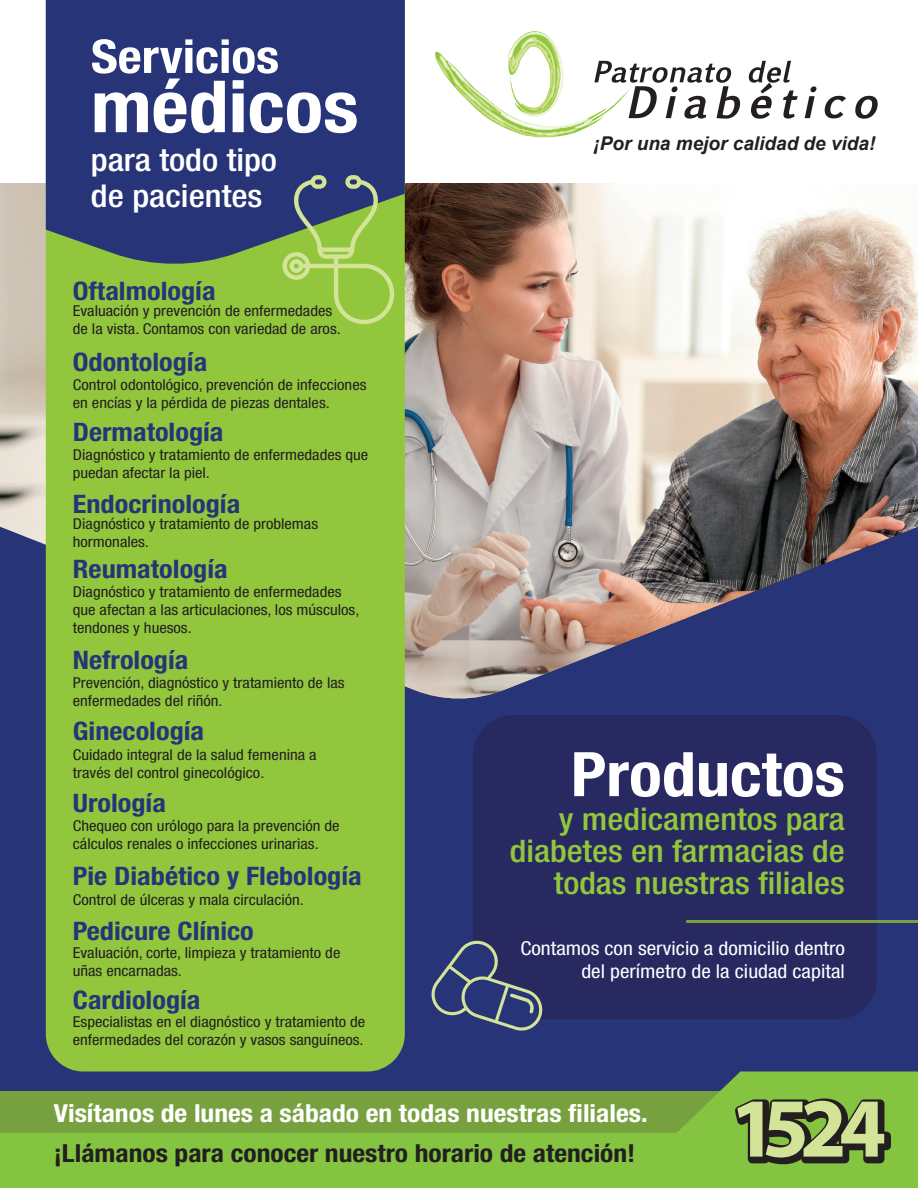
<style>
.page{position:relative;width:918px;height:1188px;background:#273578}
.page>*{position:absolute;margin:0;border:0;box-sizing:border-box;transform-origin:0 0}
.t1{font:700 condensed 72px "Helvetica Neue LT Std";color:#fff;scale:1.11 1}
.t2{font:700 condensed 61.5px "Helvetica Neue LT Std";color:#fff;scale:1.11 1}
.t3{font:700 condensed 46.5px "Helvetica Neue LT Std";color:#fff;scale:1.11 1}
.t4{font:500 condensed 31.5px/35.5px "Helvetica Neue LT Std";color:#fff;scale:1.11 1}
.t5{font:500 condensed 31.05px/32.1px "Helvetica Neue LT Std";color:#92c73d;text-align:right;scale:1.11 1}
.t6{font:700 condensed 25.5px "Helvetica Neue LT Std";color:#273578;scale:1.11 1}
.t7{font:700 condensed 24.9px "Helvetica Neue LT Std";color:#fff;scale:1.11 1}
.t8{font:700 condensed 24.9px "Helvetica Neue LT Std";color:#231f20;scale:1.11 1}
.t9{font:condensed 19.2px/23.1px "Helvetica Neue LT Std";color:#fff;text-align:right;scale:1.11 1}
.t10{font:italic 700 19.05px "Arial";color:#231f20}
.t11{font:condensed 15px/18px "Helvetica Neue LT Std";color:#231f20;scale:1.11 1}
</style>
<div class="page">
<img style="left:0;top:182px;width:46px;height:519px">
<img style="left:405px;top:182px;width:513px;height:517px">
<div style="left:0;top:0;width:918px;height:182px;background:#fff"></div>
<div style="left:46px;top:267px;width:359px;height:804px;background:#92c73d"></div>
<div style="left:46px;top:0;width:359px;height:267px;background:#273578"></div>
<svg style="left:749px;top:61px;width:49px;height:58px"></svg>
<svg style="left:805px;top:86px;width:11px;height:32px"></svg>
<svg style="left:825px;top:96px;width:21px;height:22px"></svg>
<svg style="left:855px;top:96px;width:23px;height:23px"></svg>
<svg style="left:435px;top:31px;width:305px;height:107px"></svg>
<svg style="left:0;top:1071px;width:918px;height:117px;background:#72a348"></svg>
<svg style="left:735px;top:1098px;width:156px;height:66px;background:#84975b"></svg>
<svg style="left:282px;top:175px;width:112px;height:149px"></svg>
<div style="left:473px;top:715px;width:404px;height:304px;background:#282961;border-radius:40px"></div>
<hr style="left:687px;top:920px;width:231px;height:3px;background:#77a13f">
<svg style="left:431px;top:941px;width:112px;height:90px"></svg>
<p class="t3" style="left:91px;top:28px;width:171px">Servicios</p>
<p class="t1" style="left:91px;top:63px;width:243px">médicos</p>
<p class="t4" style="left:91px;top:142px;width:169px">para todo tipo de pacientes</p>
<p class="t6" style="left:73px;top:276px;width:130px">Oftalmología</p>
<p class="t11" style="left:73px;top:302px;width:243px">Evaluación y prevención de enfermedades de la vista. Contamos con variedad de aros.</p>
<p class="t6" style="left:73px;top:346px;width:123px">Odontología</p>
<p class="t11" style="left:73px;top:375px;width:266px">Control odontológico, prevención de infecciones en encías y la pérdida de piezas dentales.</p>
<p class="t6" style="left:73px;top:416px;width:137px">Dermatología</p>
<p class="t11" style="left:73px;top:445px;width:268px">Diagnóstico y tratamiento de enfermedades que puedan afectar la piel.</p>
<p class="t6" style="left:73px;top:488px;width:152px">Endocrinología</p>
<p class="t11" style="left:73px;top:514px;width:222px">Diagnóstico y tratamiento de problemas hormonales.</p>
<p class="t6" style="left:73px;top:554px;width:141px">Reumatología</p>
<p class="t11" style="left:73px;top:583px;width:260px">Diagnóstico y tratamiento de enfermedades que afectan a las articulaciones, los músculos, tendones y huesos.</p>
<p class="t6" style="left:73px;top:644px;width:106px">Nefrología</p>
<p class="t11" style="left:73px;top:674px;width:246px">Prevención, diagnóstico y tratamiento de las enfermedades del riñón.</p>
<p class="t6" style="left:73px;top:716px;width:120px">Ginecología</p>
<p class="t11" style="left:73px;top:746px;width:221px">Cuidado integral de la salud femenina a través del control ginecológico.</p>
<p class="t6" style="left:73px;top:788px;width:85px">Urología</p>
<p class="t11" style="left:73px;top:817px;width:242px">Chequeo con urólogo para la prevención de cálculos renales o infecciones urinarias.</p>
<p class="t6" style="left:73px;top:861px;width:262px">Pie Diabético y Flebología</p>
<p class="t11" style="left:73px;top:891px;width:210px">Control de úlceras y mala circulación.</p>
<p class="t6" style="left:73px;top:915px;width:165px">Pedicure Clínico</p>
<p class="t11" style="left:73px;top:943px;width:243px">Evaluación, corte, limpieza y tratamiento de uñas encarnadas.</p>
<p class="t6" style="left:73px;top:985px;width:117px">Cardiología</p>
<p class="t11" style="left:73px;top:1013px;width:265px">Especialistas en el diagnóstico y tratamiento de enfermedades del corazón y vasos sanguíneos.</p>
<p class="t10" style="left:593px;top:131px;width:283px">¡Por una mejor calidad de vida!</p>
<p class="t2" style="left:571px;top:737px;width:248px">Productos</p>
<p class="t5" style="left:510px;top:802px;width:303px">y medicamentos para diabetes en farmacias de todas nuestras filiales</p>
<p class="t9" style="left:520px;top:937px;width:294px">Contamos con servicio a domicilio dentro del perímetro de la ciudad capital</p>
<p class="t7" style="left:54px;top:1098px;width:537px">Visítanos de lunes a sábado en todas nuestras filiales.</p>
<p class="t8" style="left:54px;top:1138px;width:526px">¡Llámanos para conocer nuestro horario de atención!</p>
</div>
